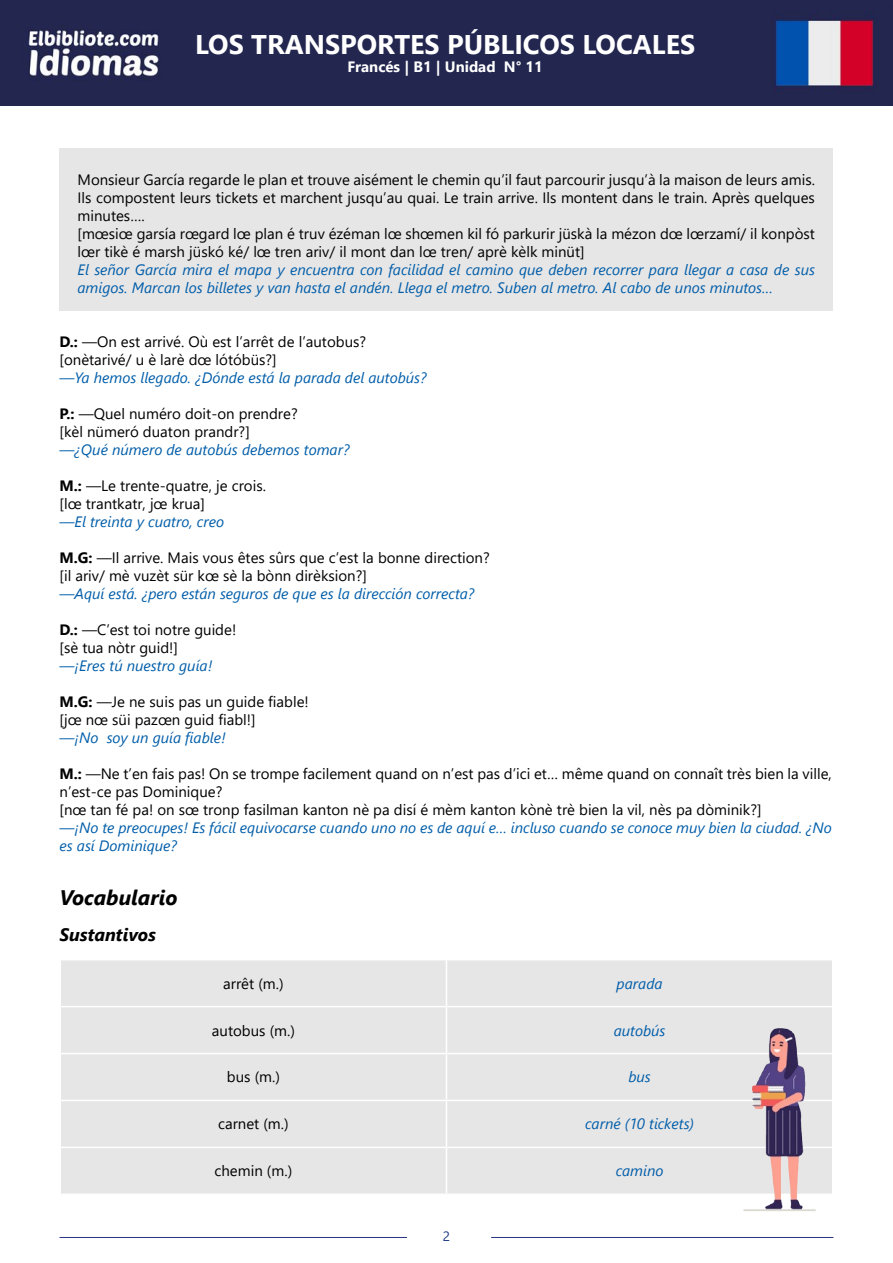
<style>
.page{position:relative;width:893px;height:1263px;background:#fff}
.page>*{position:absolute;margin:0;border:0;box-sizing:border-box;transform-origin:0 0}
.t1{font:700 27px "Segoe UI";color:#fff}
.t2{font:italic 700 21px "Segoe UI";color:#000}
.t3{font:italic 700 18px "Segoe UI";color:#000}
.t4{font:15px/18px "Segoe UI";color:#000}
.t5{font:italic 15px/18px "Segoe UI";color:#005da9}
.t6{font:700 15px "Segoe UI";color:#fff}
.t7{font:13.5px "Segoe UI";color:#203c85}
.s1{font-weight:700}
</style>
<div class="page">
<img style="left:0;top:0;width:893px;height:105px">
<hr style="left:60px;top:1237px;width:347px;height:1px;background:#283583">
<hr style="left:491px;top:1237px;width:342px;height:1px;background:#283583">
<div style="left:60px;top:149px;width:773px;height:162px;background:#e7e6e6"></div>
<div style="left:61px;top:960px;width:771px;height:233px;background:#e7e6e6"></div>
<hr style="left:446px;top:960px;width:1px;height:46px;background:#fff">
<hr style="left:60px;top:1006px;width:386px;height:1px;background:#fff">
<hr style="left:446px;top:1006px;width:387px;height:1px;background:#fff">
<hr style="left:446px;top:1007px;width:1px;height:46px;background:#fff">
<hr style="left:60px;top:1053px;width:386px;height:1px;background:#fff">
<hr style="left:446px;top:1053px;width:387px;height:1px;background:#fff">
<hr style="left:446px;top:1054px;width:1px;height:46px;background:#fff">
<hr style="left:60px;top:1100px;width:386px;height:1px;background:#fff">
<hr style="left:446px;top:1100px;width:387px;height:1px;background:#fff">
<hr style="left:446px;top:1101px;width:1px;height:46px;background:#fff">
<hr style="left:60px;top:1147px;width:386px;height:1px;background:#fff">
<hr style="left:446px;top:1147px;width:387px;height:1px;background:#fff">
<hr style="left:446px;top:1148px;width:1px;height:45px;background:#fff">
<img style="left:731px;top:1026px;width:93px;height:185px">
<h1 class="t1" style="left:195px;top:19px;width:502px">LOS TRANSPORTES PÚBLICOS LOCALES</h1>
<p class="t6" style="left:347px;top:52px;width:197px">Francés | B1 | Unidad N° 11</p>
<p class="t4" style="left:78px;top:169px;width:739px">Monsieur García regarde le plan et trouve aisément le chemin qu’il faut parcourir jusqu’à la maison de leurs amis.<br>Ils compostent leurs tickets et marchent jusqu’au quai. Le train arrive. Ils montent dans le train. Après quelques minutes….<br>[mœsiœ garsía rœgard lœ plan é truv ézéman lœ shœmen kil fó parkurir jüskà la mézon dœ lœrzamí/ il konpòst lœr tikè é marsh jüskó ké/ lœ tren ariv/ il mont dan lœ tren/ aprè kèlk minüt]</p>
<p class="t5" style="left:78px;top:258px;width:739px">El señor García mira el mapa y encuentra con facilidad el camino que deben recorrer para llegar a casa de sus amigos. Marcan los billetes y van hasta el andén. Llega el metro. Suben al metro. Al cabo de unos minutos…</p>
<p class="t4" style="left:60px;top:331px;width:308px"><span class="s1">D.:</span> —On est arrivé. Où est l’arrêt de l’autobus? [onètarivé/ u è larè dœ lótóbüs?]</p>
<p class="t5" style="left:60px;top:366px;width:369px">—Ya hemos llegado. ¿Dónde está la parada del autobús?</p>
<p class="t4" style="left:60px;top:403px;width:240px"><span class="s1">P.:</span> —Quel numéro doit-on prendre? [kèl nümeró duaton prandr?]</p>
<p class="t5" style="left:60px;top:438px;width:291px">—¿Qué número de autobús debemos tomar?</p>
<p class="t4" style="left:60px;top:475px;width:208px"><span class="s1">M.:</span> —Le trente-quatre, je crois. [lœ trantkatr, jœ krua]</p>
<p class="t5" style="left:60px;top:510px;width:166px">—El treinta y cuatro, creo</p>
<p class="t4" style="left:60px;top:547px;width:432px"><span class="s1">M.G:</span> —Il arrive. Mais vous êtes sûrs que c’est la bonne direction? [il ariv/ mè vuzèt sür kœ sè la bònn dirèksion?]</p>
<p class="t5" style="left:60px;top:582px;width:416px">—Aquí está. ¿pero están seguros de que es la dirección correcta?</p>
<p class="t4" style="left:60px;top:619px;width:178px"><span class="s1">D.:</span> —C’est toi notre guide! [sè tua nòtr guid!]</p>
<p class="t5" style="left:60px;top:654px;width:154px">—¡Eres tú nuestro guía!</p>
<p class="t4" style="left:60px;top:691px;width:251px"><span class="s1">M.G:</span> —Je ne suis pas un guide fiable! [jœ nœ süi pazœn guid fiabl!]</p>
<p class="t5" style="left:60px;top:726px;width:168px">—¡No soy un guía fiable!</p>
<p class="t4" style="left:60px;top:763px;width:774px"><span class="s1">M.:</span> —Ne t’en fais pas! On se trompe facilement quand on n’est pas d’ici et… même quand on connaît très bien la ville, n’est-ce pas Dominique?<br>[nœ tan fé pa! on sœ tronp fasilman kanton nè pa disí é mèm kanton kònè trè bien la vil, nès pa dòminik?]</p>
<p class="t5" style="left:60px;top:816px;width:774px">—¡No te preocupes! Es fácil equivocarse cuando uno no es de aquí e… incluso cuando se conoce muy bien la ciudad. ¿No es así Dominique?</p>
<h2 class="t2" style="left:60px;top:878px;width:119px">Vocabulario</h2>
<p class="t3" style="left:60px;top:917px;width:98px">Sustantivos</p>
<p class="t4" style="left:223px;top:973px;width:62px">arrêt (m.)</p>
<p class="t5" style="left:617px;top:972px;width:48px">parada</p>
<p class="t4" style="left:212px;top:1020px;width:85px">autobus (m.)</p>
<p class="t5" style="left:614px;top:1019px;width:53px">autobús</p>
<p class="t4" style="left:227px;top:1067px;width:55px">bus (m.)</p>
<p class="t5" style="left:628px;top:1066px;width:24px">bus</p>
<p class="t4" style="left:218px;top:1114px;width:72px">carnet (m.)</p>
<p class="t5" style="left:585px;top:1112px;width:110px">carné (10 tickets)</p>
<p class="t4" style="left:215px;top:1161px;width:79px">chemin (m.)</p>
<p class="t5" style="left:616px;top:1159px;width:49px">camino</p>
<p class="t7" style="left:443px;top:1223px;width:9px">2</p>
</div>
